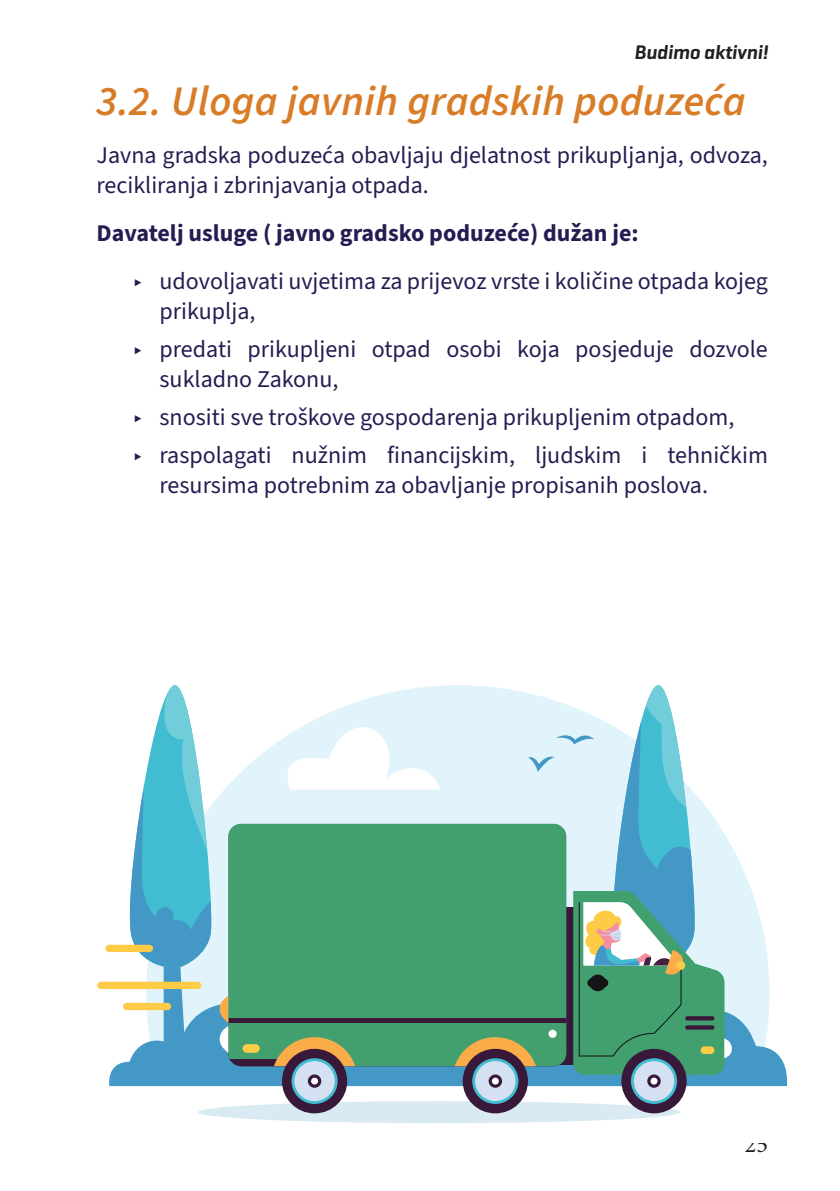
<style>
.page{position:relative;width:840px;height:1191px;background:#fff}
.page>*{position:absolute;margin:0;border:0;box-sizing:border-box;transform-origin:0 0}
.t1{font:italic 600 42px "Source Sans 3";letter-spacing:.01em;color:#d97c27}
.t2{font:24px/30px "Source Sans 3";color:#241d52}
.t3{font:700 24px "Source Sans 3";color:#241d52}
.t4{font:24px "Minion Pro";color:#231f20}
.t5{font:italic 600 20px "Geogrotesque";color:#231f20}
</style>
<div class="page">
<svg style="left:228px;top:685px;width:529px;height:223px;fill:#e1f4fc"></svg>
<svg style="left:106px;top:908px;width:682px;height:178px;fill:#4498c5"></svg>
<svg style="left:272px;top:698px;width:168px;height:91px"></svg>
<div style="left:105px;top:944px;width:48px;height:8px;background:#fecb47;border-radius:4px"></div>
<div style="left:97px;top:981px;width:104px;height:8px;background:#fecb47;border-radius:4px"></div>
<div style="left:197px;top:1101px;width:483px;height:22px;background:#daeaf3;border-radius:50%"></div>
<div style="left:228px;top:824px;width:224px;height:194px;background:#42a06f"></div>
<div style="left:228px;top:1018px;width:338px;height:48px;background:#391939"></div>
<div style="left:228px;top:1023px;width:338px;height:43px;background:#42a06f"></div>
<div style="left:228px;top:1059px;width:57px;height:7px;background:#391939"></div>
<svg style="left:274px;top:1037px;width:81px;height:29px"></svg>
<div style="left:282px;top:1048px;width:65px;height:65px;background:#391939;border-radius:50%"></div>
<svg style="left:291px;top:1058px;width:46px;height:46px"></svg>
<div style="left:294px;top:1061px;width:40px;height:40px;background:#d5e0f2;border-radius:50%"></div>
<svg style="left:308px;top:1074px;width:13px;height:13px"></svg>
<div style="left:311px;top:1077px;width:7px;height:7px;background:#fff;border-radius:50%"></div>
<div style="left:462px;top:1048px;width:65px;height:65px;background:#391939;border-radius:50%"></div>
<svg style="left:472px;top:1058px;width:46px;height:46px"></svg>
<div style="left:475px;top:1061px;width:40px;height:40px;background:#d5e0f2;border-radius:50%"></div>
<svg style="left:488px;top:1074px;width:14px;height:13px"></svg>
<svg style="left:491px;top:1077px;width:7px;height:7px"></svg>
<div style="left:621px;top:1048px;width:65px;height:65px;background:#391939;border-radius:50%"></div>
<svg style="left:630px;top:1058px;width:46px;height:46px"></svg>
<div style="left:633px;top:1061px;width:40px;height:40px;background:#d5e0f2;border-radius:50%"></div>
<svg style="left:647px;top:1074px;width:13px;height:13px"></svg>
<div style="left:650px;top:1077px;width:7px;height:7px;background:#fff;border-radius:50%"></div>
<div style="left:242px;top:1044px;width:17px;height:8px;background:#fecb47;border-radius:4px"></div>
<svg style="left:123px;top:685px;width:105px;height:371px"></svg>
<svg style="left:452px;top:685px;width:279px;height:389px"></svg>
<div style="left:676px;top:961px;width:8px;height:9px;background:#fecb47;border-radius:50%"></div>
<svg style="left:684px;top:1016px;width:30px;height:4px"></svg>
<svg style="left:684px;top:1025px;width:30px;height:4px"></svg>
<p class="t5" style="left:634px;top:40px;width:135px">Budimo aktivni!</p>
<h1 class="t1" style="left:96px;top:73px;width:650px">3.2. Uloga javnih gradskih poduzeća</h1>
<p class="t2" style="left:96px;top:141px;width:672px">Javna gradska poduzeća obavljaju djelatnost prikupljanja, odvoza, recikliranja i zbrinjavanja otpada.</p>
<p class="t3" style="left:96px;top:217px;width:543px">Davatelj usluge ( javno gradsko poduzeće) dužan je:</p>
<p class="t2" style="left:159px;top:267px;width:609px;text-indent:-25px">‣ udovoljavati uvjetima za prijevoz vrste i količine otpada kojeg prikuplja,</p>
<p class="t2" style="left:159px;top:335px;width:609px;text-indent:-25px">‣ predati prikupljeni otpad osobi koja posjeduje dozvole sukladno Zakonu,</p>
<p class="t2" style="left:134px;top:399px;width:635px;line-height:38px">‣ snositi sve troškove gospodarenja prikupljenim otpadom,<br>‣ raspolagati nužnim financijskim, ljudskim i tehničkim</p>
<p class="t2" style="left:159px;top:471px;width:549px">resursima potrebnim za obavljanje propisanih poslova.</p>
<p class="t4" style="left:744px;top:1128px;width:25px">25</p>
</div>
